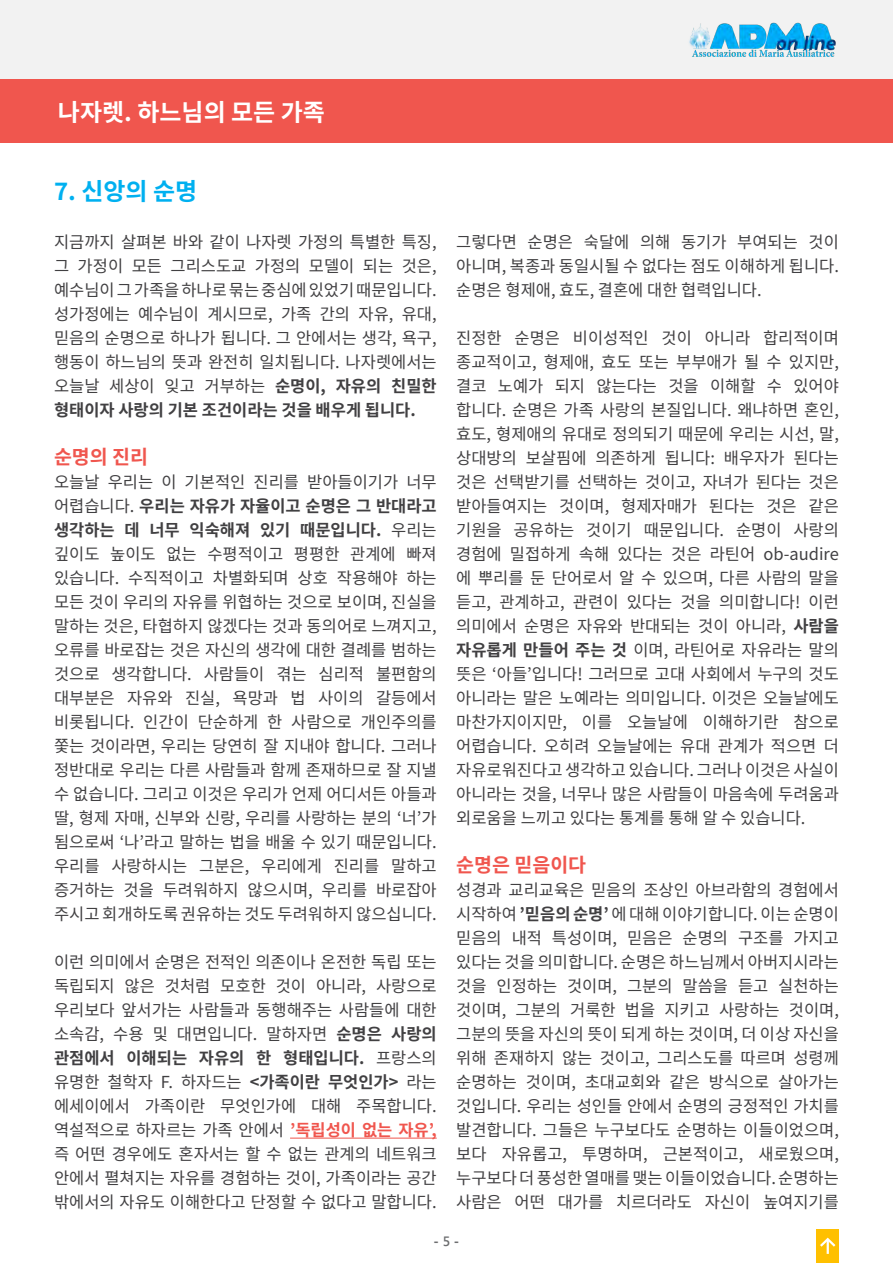
<style>
.page{position:relative;width:893px;height:1263px;background:#fff}
.page>*{position:absolute;margin:0;border:0;box-sizing:border-box;transform-origin:0 0}
.t1{font:700 24px "Noto Sans KR";color:#fff}
.t2{font:700 24px "Noto Sans KR";color:#00b0f0}
.t3{font:700 19.5px "Noto Sans KR";color:#f0564e}
.t4{font:16.5px/24px "Noto Sans KR";color:#414042;text-align:justify}
.t5{font:700 13.5px "Segoe UI";color:#6d6e70}
.s1{font-weight:700}
.s2{font-weight:700;color:#f0564e}
.s3{font-weight:600}
</style>
<div class="page">
<div style="left:0;top:0;width:893px;height:80px;background:#f2f2f2"></div>
<img style="left:689px;top:22px;width:147px;height:35px">
<div style="left:816px;top:1229px;width:23px;height:34px;background:#ffc000"></div>
<svg style="left:820px;top:1237px;width:16px;height:17px"></svg>
<hr style="left:290px;top:1138px;width:147px;height:1px;background:#f0564e">
<div style="left:0;top:80px;width:893px;height:62px;background:#f0564e"></div>
<p class="t1" style="left:58px;top:98px;width:269px">나자렛. 하느님의 모든 가족</p>
<p class="t2" style="left:54px;top:177px;width:145px">7. 신앙의 순명</p>
<p class="t4" style="left:54px;top:230px;width:384px">지금까지 살펴본 바와 같이 나자렛 가정의 특별한 특징, 그 가정이 모든 그리스도교 가정의 모델이 되는 것은, 예수님이 그 가족을 하나로 묶는 중심에 있었기 때문입니다. 성가정에는 예수님이 계시므로, 가족 간의 자유, 유대, 믿음의 순명으로 하나가 됩니다. 그 안에서는 생각, 욕구, 행동이 하느님의 뜻과 완전히 일치됩니다. 나자렛에서는 오늘날 세상이 잊고 거부하는 <span class="s1">순명이, 자유의 친밀한 형태이자 사랑의 기본 조건이라는 것을 배우게 됩니다.</span></p>
<p class="t3" style="left:54px;top:445px;width:96px">순명의 진리</p>
<p class="t4" style="left:54px;top:470px;width:384px">오늘날 우리는 이 기본적인 진리를 받아들이기가 너무 어렵습니다. <span class="s1">우리는 자유가 자율이고 순명은 그 반대라고 생각하는 데 너무 익숙해져 있기 때문입니다.</span> 우리는 깊이도 높이도 없는 수평적이고 평평한 관계에 빠져 있습니다. 수직적이고 차별화되며 상호 작용해야 하는 모든 것이 우리의 자유를 위협하는 것으로 보이며, 진실을 말하는 것은, 타협하지 않겠다는 것과 동의어로 느껴지고, 오류를 바로잡는 것은 자신의 생각에 대한 결례를 범하는 것으로 생각합니다. 사람들이 겪는 심리적 불편함의 대부분은 자유와 진실, 욕망과 법 사이의 갈등에서 비롯됩니다. 인간이 단순하게 한 사람으로 개인주의를 쫓는 것이라면, 우리는 당연히 잘 지내야 합니다. 그러나 정반대로 우리는 다른 사람들과 함께 존재하므로 잘 지낼 수 없습니다. 그리고 이것은 우리가 언제 어디서든 아들과 딸, 형제 자매, 신부와 신랑, 우리를 사랑하는 분의 ‘너’가 됨으로써 ‘나’라고 말하는 법을 배울 수 있기 때문입니다. 우리를 사랑하시는 그분은, 우리에게 진리를 말하고 증거하는 것을 두려워하지 않으시며, 우리를 바로잡아 주시고 회개하도록 권유하는 것도 두려워하지 않으십니다.</p>
<p class="t4" style="left:54px;top:950px;width:384px">이런 의미에서 순명은 전적인 의존이나 온전한 독립 또는 독립되지 않은 것처럼 모호한 것이 아니라, 사랑으로 우리보다 앞서가는 사람들과 동행해주는 사람들에 대한 소속감, 수용 및 대면입니다. 말하자면 <span class="s1">순명은 사랑의 관점에서 이해되는 자유의 한 형태입니다.</span> 프랑스의 유명한 철학자 F. 하자드는 <span class="s1">&lt;가족이란 무엇인가&gt;</span> 라는 에세이에서 가족이란 무엇인가에 대해 주목합니다. 역설적으로 하자르는 가족 안에서 <span class="s2">’독립성이 없는 자유’, </span>즉 어떤 경우에도 혼자서는 할 수 없는 관계의 네트워크 안에서 펼쳐지는 자유를 경험하는 것이, 가족이라는 공간 밖에서의 자유도 이해한다고 단정할 수 없다고 말합니다.</p>
<p class="t4" style="left:456px;top:230px;width:384px">그렇다면 순명은 숙달에 의해 동기가 부여되는 것이 아니며, 복종과 동일시될 수 없다는 점도 이해하게 됩니다. 순명은 형제애, 효도, 결혼에 대한 협력입니다.</p>
<p class="t4" style="left:456px;top:326px;width:384px">진정한 순명은 비이성적인 것이 아니라 합리적이며 종교적이고, 형제애, 효도 또는 부부애가 될 수 있지만, 결코 노예가 되지 않는다는 것을 이해할 수 있어야 합니다. 순명은 가족 사랑의 본질입니다. 왜냐하면 혼인, 효도, 형제애의 유대로 정의되기 때문에 우리는 시선, 말, 상대방의 보살핌에 의존하게 됩니다: 배우자가 된다는 것은 선택받기를 선택하는 것이고, 자녀가 된다는 것은 받아들여지는 것이며, 형제자매가 된다는 것은 같은 기원을 공유하는 것이기 때문입니다. 순명이 사랑의 경험에 밀접하게 속해 있다는 것은 라틴어 ob-audire 에 뿌리를 둔 단어로서 알 수 있으며, 다른 사람의 말을 듣고, 관계하고, 관련이 있다는 것을 의미합니다! 이런 의미에서 순명은 자유와 반대되는 것이 아니라, <span class="s1">사람을 자유롭게 만들어 주는 것</span> 이며, 라틴어로 자유라는 말의 뜻은 ‘아들’입니다! 그러므로 고대 사회에서 누구의 것도 아니라는 말은 노예라는 의미입니다. 이것은 오늘날에도 마찬가지이지만, 이를 오늘날에 이해하기란 참으로 어렵습니다. 오히려 오늘날에는 유대 관계가 적으면 더 자유로워진다고 생각하고 있습니다. 그러나 이것은 사실이 아니라는 것을, 너무나 많은 사람들이 마음속에 두려움과 외로움을 느끼고 있다는 통계를 통해 알 수 있습니다.</p>
<p class="t3" style="left:456px;top:853px;width:132px">순명은 믿음이다</p>
<p class="t4" style="left:456px;top:878px;width:384px">성경과 교리교육은 믿음의 조상인 아브라함의 경험에서 시작하여 <span class="s1">’믿음의 순명’</span> 에 대해 이야기합니다. 이는 순명이 믿음의 내적 특성이며, 믿음은 순명의 구조를 가지고 있다는 것을 의미합니다. 순명은 하느님께서 아버지시라는 것을 인정하는 것이며, 그분의 말씀을 듣고 실천하는 것이며, 그분의 거룩한 법을 지키고 사랑하는 것이며, 그분의 뜻을 자신의 뜻이 되게 하는 것이며, 더 이상 자신을 위해 존재하지 않는 것이고, 그리스도를 따르며 성령께 순명하는 것이며, 초대교회와 같은 방식으로 살아가는 것입니다. 우리는 성인들 안에서 순명의 긍정적인 가치를 발견합니다. 그들은 누구보다도 순명하는 이들이었으며, 보다 자유롭고, 투명하며, 근본적이고, 새로웠으며, 누구보다 더 풍성한 열매를 맺는 이들이었습니다. 순명하는 사람은 어떤 대가를 치르더라도 자신이 높여지기를</p>
<p class="t5" style="left:434px;top:1229px;width:27px">- <span class="s3">5</span> -</p>
</div>
